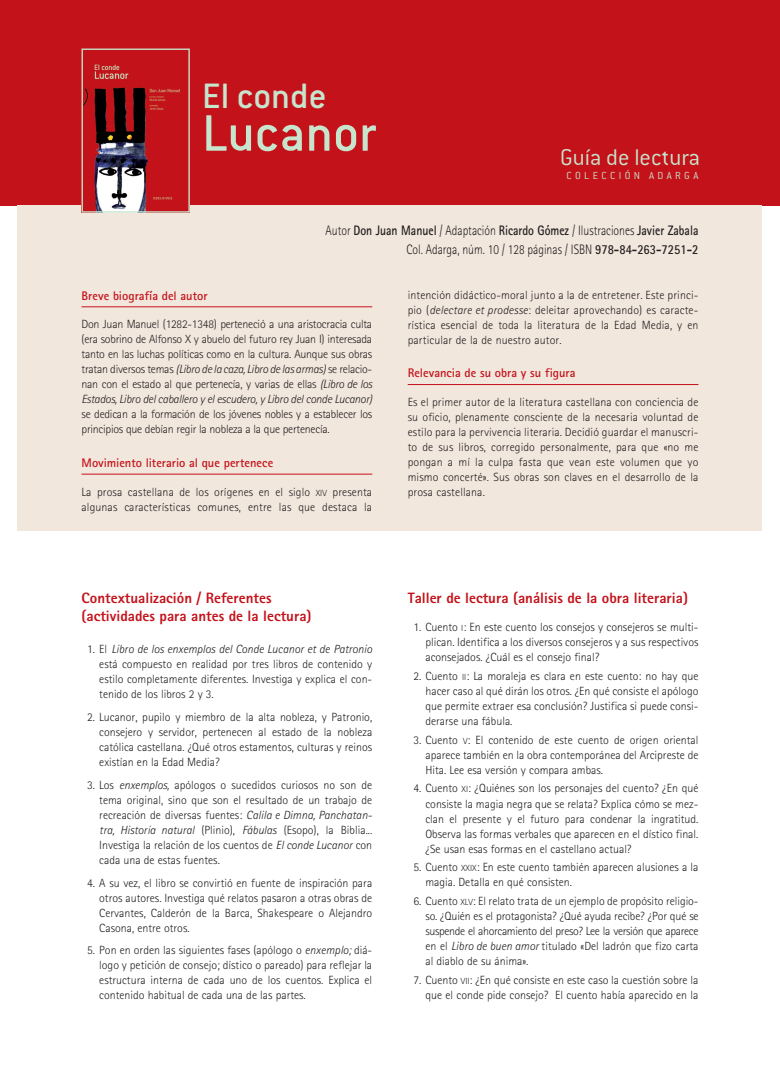
<style>
.page{position:relative;width:780px;height:1088px;background:#fff}
.page>*{position:absolute;margin:0;border:0;box-sizing:border-box;transform-origin:0 0}
.t1{font:500 56.25px "Conduit ITC";color:#c7e4cd}
.t2{font:500 38.75px "Conduit ITC";color:#c7e4cd}
.t3{font:300 25px "Conduit ITC";color:#c7e4cd}
.epig_1_talleres_Alr{font:800 15px/18.8px "Rotis Sans Serif";color:#c4121a}
._1_Línea_inicio{font:300 13.75px/18.8px "Rotis Sans Serif";color:#231f20;text-align:right;scale:.85 1}
.epígrafe_Alr{font:700 12.5px "Rotis Sans Serif";color:#c4121a}
.Tx_Guia{font:300 11.88px/15px "Rotis Sans Serif";color:#231f20;text-align:justify}
.t4{font:300 11.25px "Conduit ITC";letter-spacing:.3em;color:#c7e4cd}
.s1{font-weight:700}
.s2{font-style:italic}
.s3{font-size:8.88px}
</style>
<div class="page">
<div style="left:0;top:0;width:780px;height:206px;background:#c4121a"></div>
<div style="left:18px;top:206px;width:744px;height:325px;background:#f2e7dd"></div>
<hr style="left:81px;top:307px;width:291px;height:1px;background:#c4121a">
<hr style="left:81px;top:474px;width:291px;height:1px;background:#c4121a">
<hr style="left:407px;top:384px;width:291px;height:1px;background:#c4121a">
<img style="left:83px;top:64px;width:105px;height:147px">
<div style="left:81px;top:49px;width:109px;height:164px;border:1px solid #c7e4cd"></div>
<h2 class="t2" style="left:202px;top:74px;width:126px">El conde</h2>
<h1 class="t1" style="left:202px;top:101px;width:176px">Lucanor</h1>
<h3 class="t3" style="left:560px;top:144px;width:141px">Guía de lectura</h3>
<p class="t4" style="left:566px;top:170px;width:133px">COLECCIÓN ADARGA</p>
<p class="_1_Línea_inicio" style="left:325px;top:221px;width:440px">Autor <span class="s1">Don Juan Manuel</span> / Adaptación <span class="s1">Ricardo Gómez</span> / Ilustraciones <span class="s1">Javier Zabala<br></span>Col. Adarga, núm. 10 / 128 páginas / ISBN <span class="s1">978-84-263-7251-2</span></p>
<p class="epígrafe_Alr" style="left:81px;top:287px;width:128px">Breve biografía del autor</p>
<p class="Tx_Guia" style="left:81px;top:317px;width:292px">Don Juan Manuel (1282-1348) perteneció a una aristocracia culta (era sobrino de Alfonso X y abuelo del futuro rey Juan I) interesada tanto en las luchas políticas como en la cultura. Aunque sus obras tratan diversos temas <span class="s2">(Libro de la caza, Libro de las armas)</span> se relacio&shy;nan con el estado al que pertenecía, y varias de ellas <span class="s2">(Libro de los Estados, Libro del caballero y el escudero, y Libro del conde Lucanor) </span>se dedican a la formación de los jóvenes nobles y a establecer los principios que debían regir la nobleza a la que pertenecía.</p>
<p class="epígrafe_Alr" style="left:81px;top:455px;width:193px">Movimiento literario al que pertenece</p>
<p class="Tx_Guia" style="left:81px;top:484px;width:292px">La prosa castellana de los orígenes en el siglo <span class="s3">XIV</span> presenta algunas características comunes, entre las que destaca la</p>
<p class="epig_1_talleres_Alr" style="left:81px;top:588px;width:231px">Contextualización / Referentes (actividades para antes de la lectura)</p>
<p class="Tx_Guia" style="left:99px;top:642px;width:274px;text-indent:-12px">1. El <span class="s2">Libro de los enxemplos del Conde Lucanor et de Patronio </span>está compuesto en realidad por tres libros de contenido y estilo completamente diferentes. Investiga y explica el con&shy;tenido de los libros 2 y 3.</p>
<p class="Tx_Guia" style="left:99px;top:709px;width:274px;text-indent:-12px">2. Lucanor, pupilo y miembro de la alta nobleza, y Patronio, consejero y servidor, pertenecen al estado de la nobleza católica castellana. ¿Qué otros estamentos, culturas y reinos existían en la Edad Media?</p>
<p class="Tx_Guia" style="left:99px;top:777px;width:274px;text-indent:-12px">3. Los <span class="s2">enxemplos,</span> apólogos o sucedidos curiosos no son de tema original, sino que son el resultado de un trabajo de recreación de diversas fuentes: <span class="s2">Calila e Dimna, Panchatan&shy;tra, Historia natural</span> (Plinio), <span class="s2">Fábulas</span> (Esopo), la Biblia...<br>Investiga la relación de los cuentos de <span class="s2">El conde Lucanor</span> con cada una de estas fuentes.</p>
<p class="Tx_Guia" style="left:99px;top:875px;width:274px;text-indent:-12px">4. A su vez, el libro se convirtió en fuente de inspiración para otros autores. Investiga qué relatos pasaron a otras obras de Cervantes, Calderón de la Barca, Shakespeare o Alejandro Casona, entre otros.</p>
<p class="Tx_Guia" style="left:99px;top:943px;width:274px;text-indent:-12px">5. Pon en orden las siguientes fases (apólogo o <span class="s2">enxemplo;</span> diá&shy;logo y petición de consejo; dístico o pareado) para reflejar la estructura interna de cada uno de los cuentos. Explica el contenido habitual de cada una de las partes.</p>
<p class="Tx_Guia" style="left:407px;top:287px;width:292px">intención didáctico-moral junto a la de entretener. Este princi&shy;pio (<span class="s2">delectare et prodesse</span>: deleitar aprovechando) es caracte&shy;rística esencial de toda la literatura de la Edad Media, y en particular de la de nuestro autor.</p>
<p class="epígrafe_Alr" style="left:407px;top:365px;width:169px">Relevancia de su obra y su figura</p>
<p class="Tx_Guia" style="left:407px;top:395px;width:292px">Es el primer autor de la literatura castellana con conciencia de su oficio, plenamente consciente de la necesaria voluntad de estilo para la pervivencia literaria. Decidió guardar el manuscri&shy;to de sus libros, corregido personalmente, para que «no me pongan a mí la culpa fasta que vean este volumen que yo mismo concerté». Sus obras son claves en el desarrollo de la prosa castellana.</p>
<p class="epig_1_talleres_Alr" style="left:407px;top:588px;width:282px">Taller de lectura (análisis de la obra literaria)</p>
<p class="Tx_Guia" style="left:425px;top:619px;width:274px;text-indent:-12px">1. Cuento <span class="s3">I</span>: En este cuento los consejos y consejeros se multi&shy;plican. Identifica a los diversos consejeros y a sus respectivos aconsejados. ¿Cuál es el consejo final?</p>
<p class="Tx_Guia" style="left:425px;top:668px;width:274px;text-indent:-12px">2. Cuento <span class="s3">II</span>: La moraleja es clara en este cuento: no hay que hacer caso al qué dirán los otros. ¿En qué consiste el apólogo que permite extraer esa conclusión? Justifica si puede consi&shy;derarse una fábula.</p>
<p class="Tx_Guia" style="left:425px;top:732px;width:274px;text-indent:-12px">3. Cuento <span class="s3">V</span>: El contenido de este cuento de origen oriental aparece también en la obra contemporánea del Arcipreste de Hita. Lee esa versión y compara ambas.</p>
<p class="Tx_Guia" style="left:425px;top:781px;width:274px;text-indent:-12px">4. Cuento <span class="s3">XI</span>: ¿Quiénes son los personajes del cuento? ¿En qué consiste la magia negra que se relata? Explica cómo se mez&shy;clan el presente y el futuro para condenar la ingratitud.<br>Observa las formas verbales que aparecen en el dístico final. ¿Se usan esas formas en el castellano actual?</p>
<p class="Tx_Guia" style="left:425px;top:860px;width:274px;text-indent:-12px">5. Cuento <span class="s3">XXIX</span>: En este cuento también aparecen alusiones a la magia. Detalla en qué consisten.</p>
<p class="Tx_Guia" style="left:425px;top:894px;width:274px;text-indent:-12px">6. Cuento <span class="s3">XLV</span>: El relato trata de un ejemplo de propósito religio&shy;so. ¿Quién es el protagonista? ¿Qué ayuda recibe? ¿Por qué se suspende el ahorcamiento del preso? Lee la versión que aparece en el <span class="s2">Libro de buen amor</span> titulado «Del ladrón que fizo carta al diablo de su ánima».</p>
<p class="Tx_Guia" style="left:413px;top:973px;width:286px;text-align:right">7. Cuento <span class="s3">VII</span>: ¿En qué consiste en este caso la cuestión sobre la que el conde pide consejo? El cuento había aparecido en la</p>
</div>
